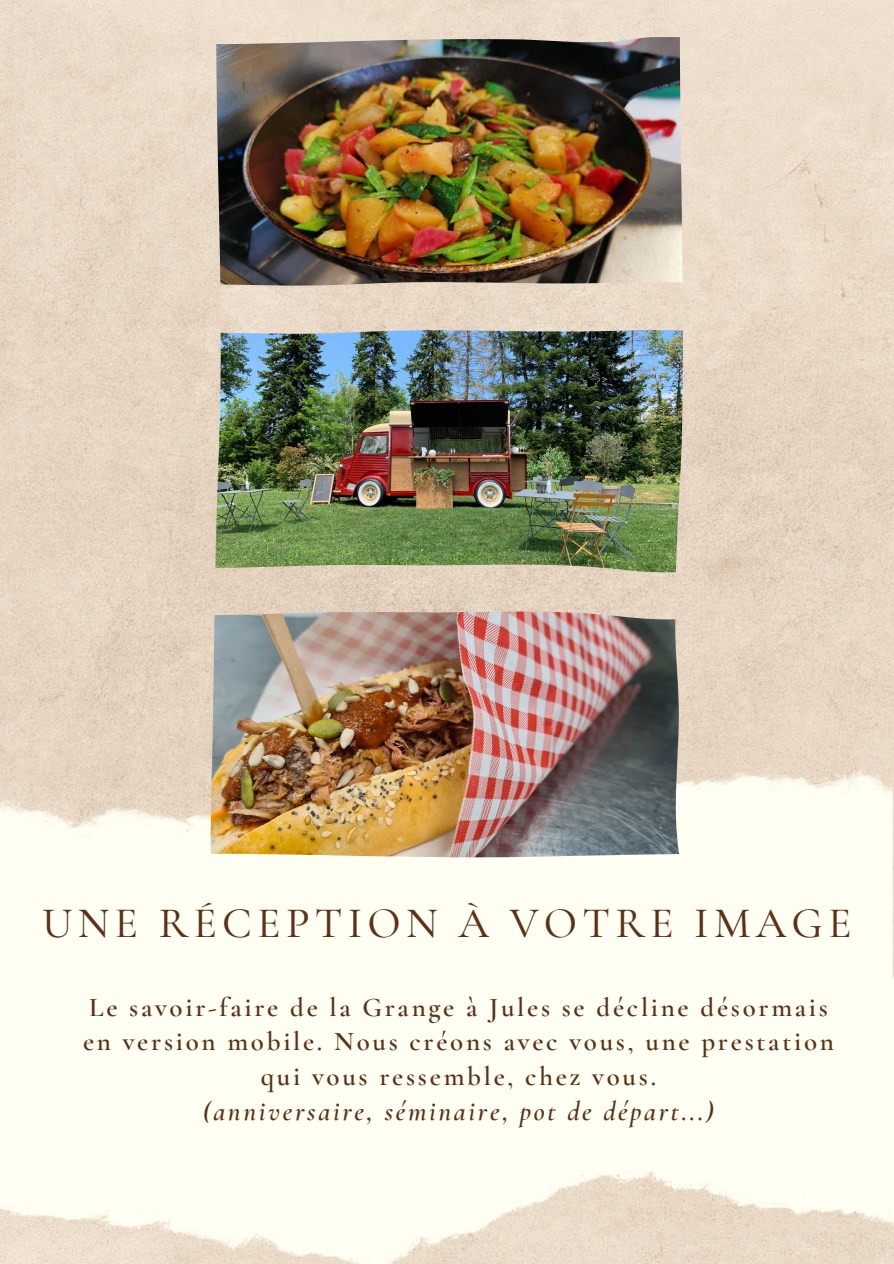
<style>
.page{position:relative;width:894px;height:1264px;background:#fff}
.page>*{position:absolute;margin:0;border:0;box-sizing:border-box;transform-origin:0 0}
.t1{font:500 43.5px "Cormorant Garamond";letter-spacing:.12em;color:#5c3116}
.t2{font:600 27px/34.8px "Cormorant Garamond";letter-spacing:.1em;color:#5c3116;text-align:center}
.t3{font:italic 600 27px "Cormorant Garamond";letter-spacing:.1em;color:#5c3116}
</style>
<div class="page">
<img style="left:0;top:0;width:893px;height:763px">
<img style="left:0;top:763px;width:893px;height:187px">
<img style="left:0;top:950px;width:893px;height:313px">
<img style="left:216px;top:37px;width:466px;height:249px">
<img style="left:215px;top:329px;width:467px;height:243px">
<img style="left:211px;top:611px;width:468px;height:246px">
<p class="t1" style="left:42px;top:897px;width:810px">UNE RÉCEPTION À VOTRE IMAGE</p>
<p class="t2" style="left:83px;top:989px;width:752px">Le savoir-faire de la Grange à Jules se décline désormais en version mobile. Nous créons avec vous, une prestation qui vous ressemble, chez vous.</p>
<p class="t3" style="left:203px;top:1095px;width:512px">(anniversaire, séminaire, pot de départ...)</p>
</div>
